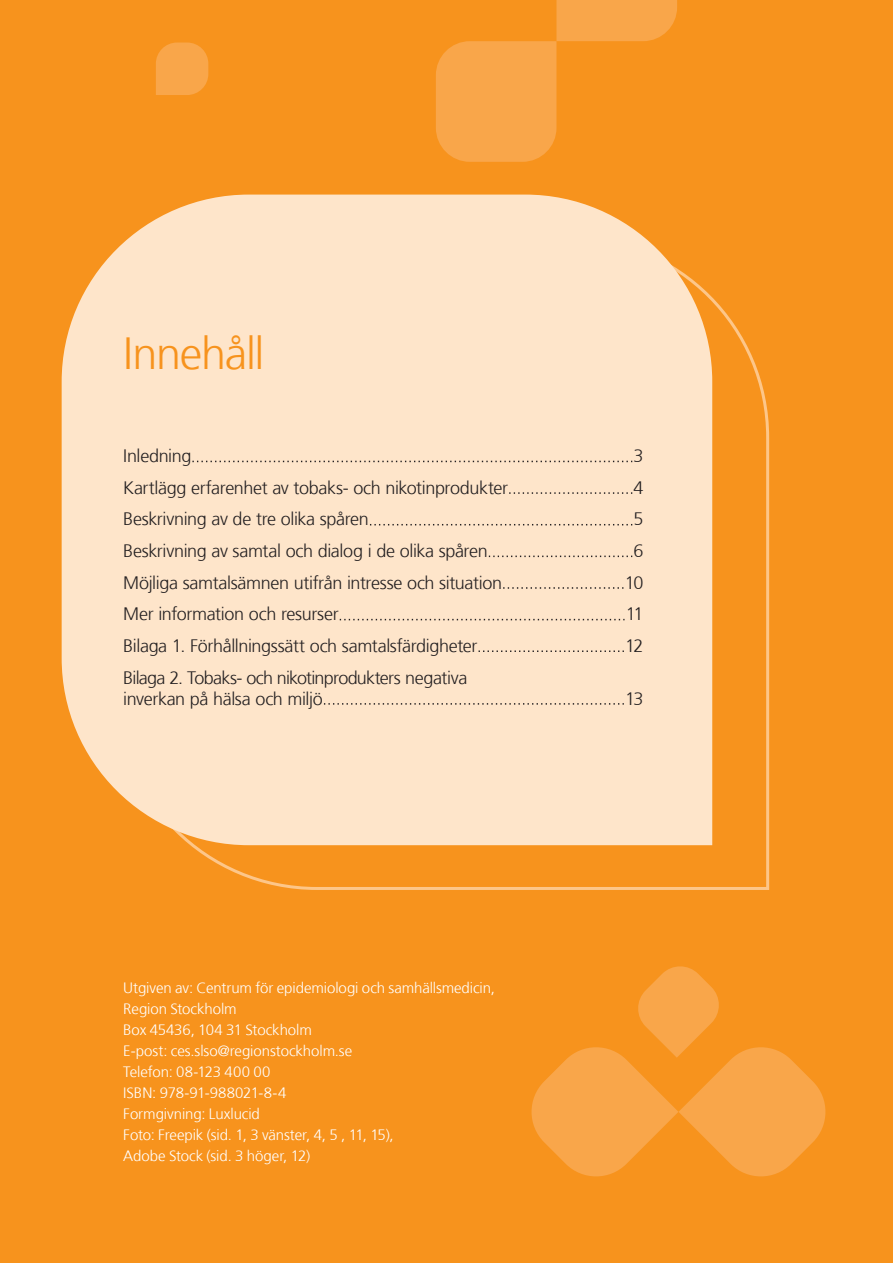
<style>
.page{position:relative;width:893px;height:1263px;background:#f7931d}
.page>*{position:absolute;margin:0;border:0;box-sizing:border-box;transform-origin:0 0}
.H1_Light_Ej_innehåll{font:45px "Frutiger SLLTTF Light";letter-spacing:-.03em;color:#f7931d}
.t1{font:18px/21px "Frutiger SLLTTF Light";letter-spacing:-.025em;color:#231f20}
.Information{font:15px/21px "Frutiger SLLTTF Light";letter-spacing:-.005em;color:#fff}
</style>
<div class="page">
<svg style="left:190px;top:297px;width:580px;height:593px"></svg>
<div style="left:62px;top:195px;width:650px;height:650px;background:#fee5ca"></div>
<svg style="left:192px;top:461px;width:440px;height:1px"></svg>
<svg style="left:509px;top:492px;width:123px;height:2px"></svg>
<svg style="left:370px;top:524px;width:262px;height:1px"></svg>
<svg style="left:489px;top:556px;width:143px;height:1px"></svg>
<svg style="left:503px;top:587px;width:120px;height:2px"></svg>
<svg style="left:340px;top:619px;width:284px;height:1px"></svg>
<svg style="left:479px;top:650px;width:145px;height:2px"></svg>
<svg style="left:324px;top:703px;width:300px;height:2px"></svg>
<svg style="left:156px;top:43px;width:52px;height:52px"></svg>
<svg style="left:436px;top:0;width:241px;height:162px"></svg>
<svg style="left:531px;top:966px;width:295px;height:211px"></svg>
<h1 class="H1_Light_Ej_innehåll" style="left:123px;top:328px;width:143px">Innehåll</h1>
<p class="t1" style="left:123px;top:446px;width:70px">Inledning</p>
<p class="t1" style="left:633px;top:446px;width:12px">3</p>
<p class="t1" style="left:123px;top:477px;width:386px">Kartlägg erfarenhet av tobaks- och nikotinprodukter</p>
<p class="t1" style="left:633px;top:477px;width:12px">4</p>
<p class="t1" style="left:123px;top:509px;width:247px">Beskrivning av de tre olika spåren</p>
<p class="t1" style="left:633px;top:509px;width:12px">5</p>
<p class="t1" style="left:123px;top:541px;width:366px">Beskrivning av samtal och dialog i de olika spåren</p>
<p class="t1" style="left:633px;top:541px;width:12px">6</p>
<p class="t1" style="left:123px;top:572px;width:380px">Möjliga samtalsämnen utifrån intresse och situation</p>
<p class="t1" style="left:625px;top:572px;width:20px">10</p>
<p class="t1" style="left:123px;top:604px;width:217px">Mer information och resurser</p>
<p class="t1" style="left:626px;top:604px;width:19px">11</p>
<p class="t1" style="left:123px;top:635px;width:356px">Bilaga 1. Förhållningssätt och samtalsfärdigheter</p>
<p class="t1" style="left:625px;top:635px;width:20px">12</p>
<p class="t1" style="left:123px;top:667px;width:346px">Bilaga 2. Tobaks- och nikotinprodukters negativa inverkan på hälsa och miljö</p>
<p class="t1" style="left:625px;top:688px;width:20px">13</p>
<p class="Information" style="left:123px;top:977px;width:373px">Utgiven av: Centrum för epidemiologi och samhällsmedicin,<br>Region Stockholm</p>
<p class="Information" style="left:123px;top:1019px;width:190px">Box 45436, 104 31 Stockholm</p>
<p class="Information" style="left:123px;top:1040px;width:230px">E-post: ces.slso@regionstockholm.se</p>
<p class="Information" style="left:123px;top:1061px;width:149px">Telefon: 08-123 400 00</p>
<p class="Information" style="left:123px;top:1082px;width:165px">ISBN: 978-91-988021-8-4</p>
<p class="Information" style="left:123px;top:1103px;width:138px">Formgivning: Luxlucid</p>
<p class="Information" style="left:123px;top:1124px;width:272px">Foto: Freepik (sid. 1, 3 vänster, 4, 5 , 11, 15),<br>Adobe Stock (sid. 3 höger, 12)</p>
</div>
